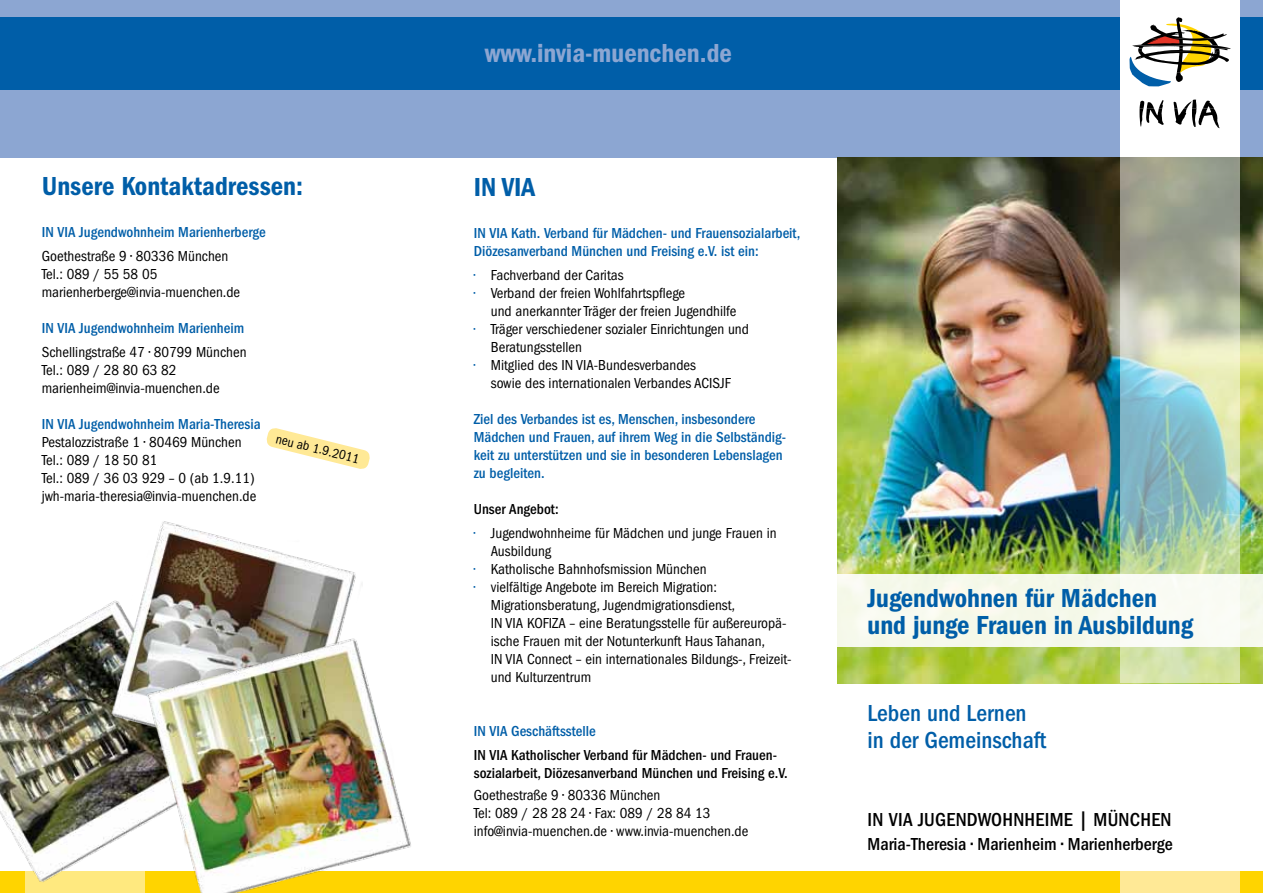
<style>
.page{position:relative;width:1263px;height:893px;background:#fff}
.page>*{position:absolute;margin:0;border:0;box-sizing:border-box;transform-origin:0 0}
.t1{font:27px/27px "ITC Franklin Gothic Std Dm Cd";color:#005ea8}
.t2{font:27px "ITC Franklin Gothic Std Dm Cd";color:#8ca6d2}
.t3{font:500 condensed 24px/27px "ITC Franklin Gothic Std";color:#005ea8}
.t4{font:500 condensed 19.5px "ITC Franklin Gothic Std";letter-spacing:.015em;color:#000}
.t5{font:500 condensed 18px "ITC Franklin Gothic Std";color:#000}
.t6{font:condensed 15px/18px "ITC Franklin Gothic Std";color:#000}
.t7{font:500 condensed 15px/18px "ITC Franklin Gothic Std";color:#005ea8}
.t8{font:500 condensed 15px/18px "ITC Franklin Gothic Std";color:#000}
.t9{font:condensed 13.5px "ITC Franklin Gothic Std";color:#000}
.s1{color:#005ea8}
</style>
<div class="page">
<div style="left:0;top:0;width:1263px;height:157px;background:#8ca6d2"></div>
<div style="left:0;top:17px;width:1263px;height:72px;background:#005ea8"></div>
<div style="left:1120px;top:0;width:119px;height:157px;background:#fff"></div>
<div style="left:0;top:872px;width:1263px;height:21px;background:#ffd400"></div>
<svg style="left:26px;top:884px;width:110px;height:9px"></svg>
<div style="left:1120px;top:872px;width:119px;height:21px;background:#ffe996"></div>
<svg style="left:1139px;top:99px;width:81px;height:29px"></svg>
<svg style="left:1129px;top:17px;width:102px;height:69px"></svg>
<img style="left:838px;top:157px;width:425px;height:526px">
<svg style="left:1120px;top:157px;width:119px;height:526px;background:#aac0ac"></svg>
<div style="left:838px;top:574px;width:425px;height:72px;background:#f6f9ec"></div>
<img style="left:0;top:612px;width:136px;height:272px">
<img style="left:95px;top:521px;width:261px;height:251px">
<img style="left:136px;top:634px;width:290px;height:259px">
<svg style="left:266px;top:428px;width:104px;height:41px"></svg>
<h1 class="t1" style="left:42px;top:173px;width:263px">Unsere Kontaktadressen:</h1>
<p class="t7" style="left:42px;top:223px;width:225px">IN VIA Jugendwohnheim Marienherberge</p>
<p class="t6" style="left:42px;top:247px;width:200px">Goethestraße 9 • 80336 München<br>Tel.: 089 / 55 58 05 marienherberge@invia-muenchen.de</p>
<p class="t7" style="left:42px;top:319px;width:204px">IN VIA Jugendwohnheim Marienheim</p>
<p class="t6" style="left:42px;top:343px;width:206px">Schellingstraße 47 • 80799 München<br>Tel.: 089 / 28 80 63 82 marienheim@invia-muenchen.de</p>
<p class="t7" style="left:42px;top:415px;width:220px">IN VIA Jugendwohnheim Maria-Theresia</p>
<p class="t6" style="left:42px;top:433px;width:216px">Pestalozzistraße 1 • 80469 München<br>Tel.: 089 / 18 50 81<br>Tel.: 089 / 36 03 929 – 0 (ab 1.9.11) jwh-maria-theresia@invia-muenchen.de</p>
<p class="t9" style="left:278px;top:431px;width:87px;rotate:14deg">neu ab 1.9.2011</p>
<h1 class="t2" style="left:485px;top:38px;width:249px">www.invia-muenchen.de</h1>
<h1 class="t1" style="left:474px;top:173px;width:63px">IN VIA</h1>
<p class="t7" style="left:474px;top:224px;width:328px">IN VIA Kath. Verband für Mädchen- und Frauensozialarbeit,<br>Diözesanverband München und Freising e.V. ist ein:</p>
<p class="t6" style="left:474px;top:266px;width:151px"><span class="s1">•</span> Fachverband der Caritas</p>
<p class="t6" style="left:491px;top:284px;width:247px;text-indent:-17px"><span class="s1">•</span> Verband der freien Wohlfahrtspflege<br>und anerkannter Träger der freien Jugendhilfe</p>
<p class="t6" style="left:491px;top:320px;width:260px;text-indent:-17px"><span class="s1">•</span> Träger verschiedener sozialer Einrichtungen und<br>Beratungsstellen</p>
<p class="t6" style="left:491px;top:356px;width:241px;text-indent:-17px"><span class="s1">•</span> Mitglied des IN VIA-Bundesverbandes<br>sowie des internationalen Verbandes ACISJF</p>
<p class="t7" style="left:474px;top:410px;width:314px">Ziel des Verbandes ist es, Menschen, insbesondere Mädchen und Frauen, auf ihrem Weg in die Selbständig&shy;keit zu unterstützen und sie in besonderen Lebenslagen zu begleiten.</p>
<p class="t8" style="left:474px;top:500px;width:86px">Unser Angebot:</p>
<p class="t6" style="left:491px;top:524px;width:287px;text-indent:-17px"><span class="s1">•</span> Jugendwohnheime für Mädchen und junge Frauen in<br>Ausbildung</p>
<p class="t6" style="left:474px;top:560px;width:234px"><span class="s1">•</span> Katholische Bahnhofsmission München</p>
<p class="t6" style="left:491px;top:578px;width:302px;text-indent:-17px"><span class="s1">•</span> vielfältige Angebote im Bereich Migration:<br>Migrationsberatung, Jugendmigrationsdienst,<br>IN VIA KOFIZA – eine Beratungsstelle für außereuropä&shy;ische Frauen mit der Notunterkunft Haus Tahanan,<br>IN VIA Connect – ein internationales Bildungs-, Freizeit&shy;und Kulturzentrum</p>
<p class="t7" style="left:474px;top:722px;width:124px">IN VIA Geschäftsstelle</p>
<p class="t8" style="left:474px;top:746px;width:315px">IN VIA Katholischer Verband für Mädchen- und Frauen&shy;sozialarbeit, Diözesanverband München und Freising e.V.</p>
<p class="t6" style="left:474px;top:786px;width:276px">Goethestraße 9 • 80336 München<br>Tel: 089 / 28 28 24 • Fax: 089 / 28 84 13 info@invia-muenchen.de • www.invia-muenchen.de</p>
<h1 class="t1" style="left:867px;top:585px;width:327px">Jugendwohnen für Mädchen und junge Frauen in Ausbildung</h1>
<h2 class="t3" style="left:867px;top:700px;width:180px">Leben und Lernen in der Gemeinschaft</h2>
<h3 class="t4" style="left:867px;top:809px;width:303px">IN VIA Jugendwohnheime | München</h3>
<p class="t5" style="left:867px;top:834px;width:307px">Maria-Theresia • Marienheim • Marienherberge</p>
</div>
